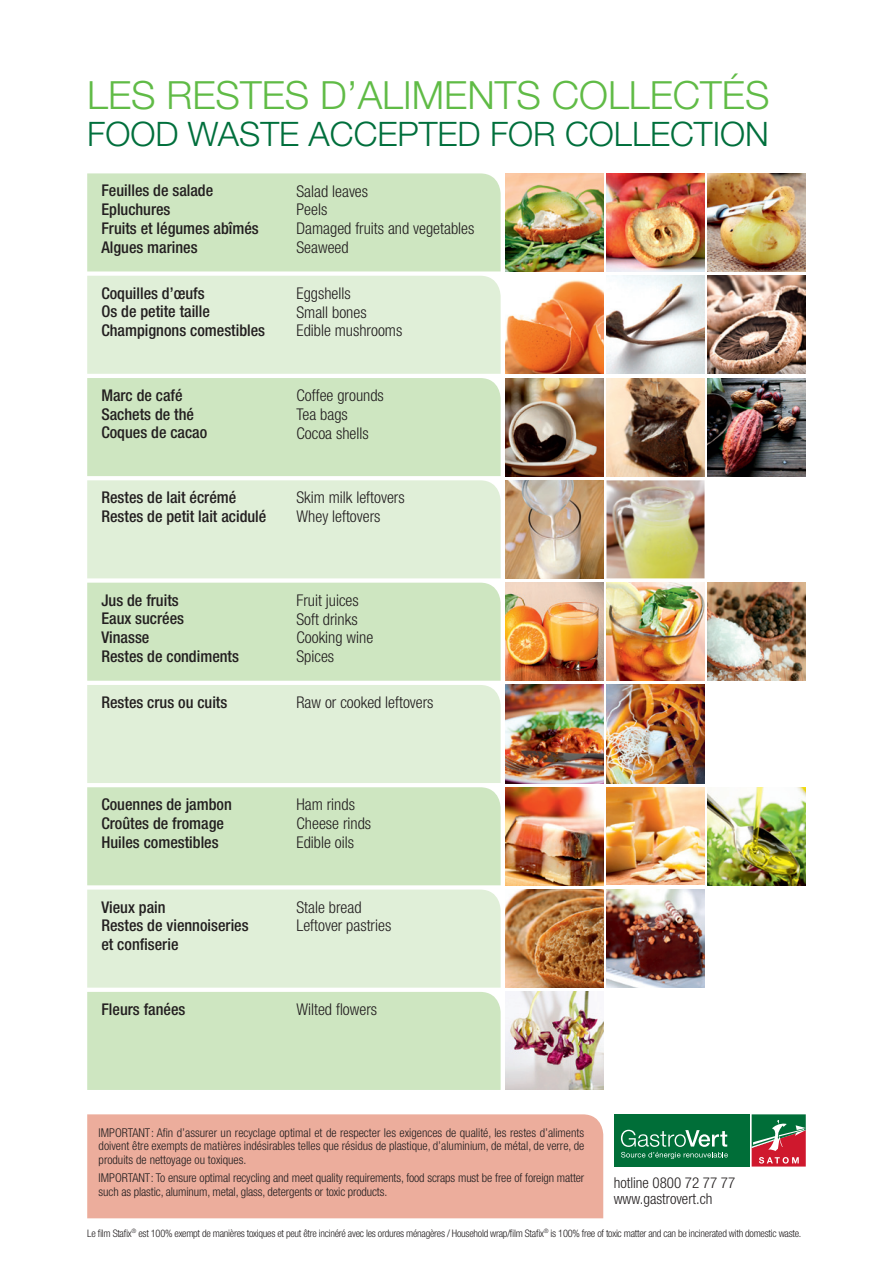
<style>
.page{position:relative;width:893px;height:1263px;background:#fff}
.page>*{position:absolute;margin:0;border:0;box-sizing:border-box;transform-origin:0 0}
.t1{font:300 39px "Helvetica Neue";color:#60bb46}
.t2{font:300 33.75px "Helvetica Neue";color:#006f3c}
.t3{font:500 condensed 16.2px/18.8px "Helvetica Neue";color:#231f20}
.t4{font:300 condensed 16.2px "Helvetica Neue";color:#231f20}
.t5{font:300 condensed 15px "Helvetica Neue";color:#231f20}
.t6{font:300 condensed 12.15px/13.8px "Helvetica Neue";letter-spacing:-.01em;color:#231f20;text-align:justify}
.t7{font:300 condensed 10.35px "Helvetica Neue";letter-spacing:-.025em;color:#231f20}
</style>
<div class="page">
<div style="left:87px;top:1114px;width:516px;height:104px;background:#ecad9c"></div>
<div style="left:614px;top:1114px;width:135px;height:52px;background:#006e38"></div>
<svg style="left:621px;top:1130px;width:107px;height:29px"></svg>
<svg style="left:752px;top:1114px;width:54px;height:52px;background:#845d51"></svg>
<img style="left:505px;top:173px;width:98px;height:98px">
<img style="left:708px;top:173px;width:98px;height:98px">
<img style="left:606px;top:173px;width:98px;height:98px">
<img style="left:505px;top:280px;width:98px;height:94px">
<img style="left:708px;top:276px;width:98px;height:98px">
<img style="left:606px;top:276px;width:98px;height:98px">
<img style="left:505px;top:992px;width:98px;height:98px">
<img style="left:505px;top:378px;width:98px;height:98px">
<img style="left:708px;top:378px;width:98px;height:98px">
<img style="left:606px;top:378px;width:98px;height:98px">
<img style="left:505px;top:583px;width:98px;height:98px">
<img style="left:708px;top:583px;width:98px;height:98px">
<img style="left:606px;top:583px;width:98px;height:98px">
<img style="left:505px;top:787px;width:98px;height:98px">
<img style="left:708px;top:787px;width:98px;height:98px">
<img style="left:606px;top:787px;width:98px;height:98px">
<img style="left:505px;top:480px;width:98px;height:98px">
<img style="left:606px;top:480px;width:98px;height:98px">
<img style="left:505px;top:685px;width:98px;height:98px">
<img style="left:606px;top:685px;width:98px;height:98px">
<svg style="left:87px;top:173px;width:414px;height:917px;background:#d7eacd"></svg>
<img style="left:505px;top:889px;width:98px;height:99px">
<img style="left:606px;top:889px;width:98px;height:99px">
<p class="t1" style="left:87px;top:71px;width:684px">LES RESTES D’ALIMENTS COLLECTÉS</p>
<p class="t2" style="left:87px;top:113px;width:683px">FOOD WASTE ACCEPTED FOR COLLECTION</p>
<p class="t3" style="left:101px;top:181px;width:113px">Feuilles de salade</p>
<p class="t3" style="left:101px;top:200px;width:71px">Epluchures</p>
<p class="t3" style="left:101px;top:218px;width:159px">Fruits et légumes abîmés</p>
<p class="t3" style="left:101px;top:237px;width:98px">Algues marines</p>
<p class="t4" style="left:296px;top:181px;width:73px">Salad leaves</p>
<p class="t4" style="left:296px;top:200px;width:32px">Peels</p>
<p class="t4" style="left:296px;top:219px;width:179px">Damaged fruits and vegetables</p>
<p class="t4" style="left:296px;top:238px;width:54px">Seaweed</p>
<p class="t3" style="left:101px;top:283px;width:105px">Coquilles d’œufs</p>
<p class="t3" style="left:101px;top:302px;width:110px">Os de petite taille</p>
<p class="t3" style="left:101px;top:321px;width:165px">Champignons comestibles</p>
<p class="t3" style="left:101px;top:386px;width:83px">Marc de café</p>
<p class="t3" style="left:101px;top:404px;width:94px">Sachets de thé</p>
<p class="t3" style="left:101px;top:423px;width:107px">Coques de cacao</p>
<p class="t3" style="left:101px;top:488px;width:136px">Restes de lait écrémé</p>
<p class="t3" style="left:101px;top:507px;width:166px">Restes de petit lait acidulé</p>
<p class="t3" style="left:101px;top:590px;width:79px">Jus de fruits</p>
<p class="t3" style="left:101px;top:609px;width:84px">Eaux sucrées</p>
<p class="t3" style="left:101px;top:628px;width:49px">Vinasse</p>
<p class="t3" style="left:101px;top:646px;width:139px">Restes de condiments</p>
<p class="t4" style="left:296px;top:284px;width:56px">Eggshells</p>
<p class="t4" style="left:296px;top:303px;width:72px">Small bones</p>
<p class="t4" style="left:296px;top:321px;width:107px">Edible mushrooms</p>
<p class="t4" style="left:296px;top:386px;width:89px">Coffee grounds</p>
<p class="t4" style="left:296px;top:405px;width:53px">Tea bags</p>
<p class="t4" style="left:296px;top:424px;width:74px">Cocoa shells</p>
<p class="t4" style="left:296px;top:488px;width:110px">Skim milk leftovers</p>
<p class="t4" style="left:296px;top:507px;width:86px">Whey leftovers</p>
<p class="t4" style="left:296px;top:591px;width:64px">Fruit juices</p>
<p class="t4" style="left:296px;top:609px;width:63px">Soft drinks</p>
<p class="t4" style="left:296px;top:628px;width:78px">Cooking wine</p>
<p class="t4" style="left:296px;top:647px;width:39px">Spices</p>
<p class="t3" style="left:101px;top:692px;width:127px">Restes crus ou cuits</p>
<p class="t4" style="left:296px;top:693px;width:139px">Raw or cooked leftovers</p>
<p class="t3" style="left:101px;top:795px;width:132px">Couennes de jambon</p>
<p class="t3" style="left:101px;top:814px;width:124px">Croûtes de fromage</p>
<p class="t3" style="left:101px;top:832px;width:119px">Huiles comestibles</p>
<p class="t3" style="left:101px;top:897px;width:66px">Vieux pain</p>
<p class="t3" style="left:101px;top:916px;width:149px">Restes de viennoiseries et confiserie</p>
<p class="t4" style="left:296px;top:795px;width:60px">Ham rinds</p>
<p class="t4" style="left:296px;top:814px;width:76px">Cheese rinds</p>
<p class="t4" style="left:296px;top:833px;width:59px">Edible oils</p>
<p class="t4" style="left:296px;top:898px;width:67px">Stale bread</p>
<p class="t4" style="left:296px;top:916px;width:96px">Leftover pastries</p>
<p class="t3" style="left:101px;top:999px;width:85px">Fleurs fanées</p>
<p class="t4" style="left:296px;top:1000px;width:82px">Wilted flowers</p>
<p class="t6" style="left:99px;top:1125px;width:487px">IMPORTANT: Afin d’assurer un recyclage optimal et de respecter les exigences de qualité, les restes d’aliments doivent être exempts de matières indésirables telles que résidus de plastique, d’aluminium, de métal, de verre, de produits de nettoyage ou toxiques.</p>
<p class="t6" style="left:99px;top:1171px;width:487px">IMPORTANT: To ensure optimal recycling and meet quality requirements, food scraps must be free of foreign matter such as plastic, aluminum, metal, glass, detergents or toxic products.</p>
<p class="t5" style="left:614px;top:1174px;width:123px">hotline 0800 72 77 77</p>
<p class="t5" style="left:614px;top:1190px;width:100px">www.gastrovert.ch</p>
<p class="t7" style="left:87px;top:1227px;width:716px">Le film Stafix<sup>®</sup> est 100% exempt de manières toxiques et peut être incinéré avec les ordures ménagères / Household wrap/film Stafix<sup>®</sup> is 100% free of toxic matter and can be incinerated with domestic waste.</p>
</div>
